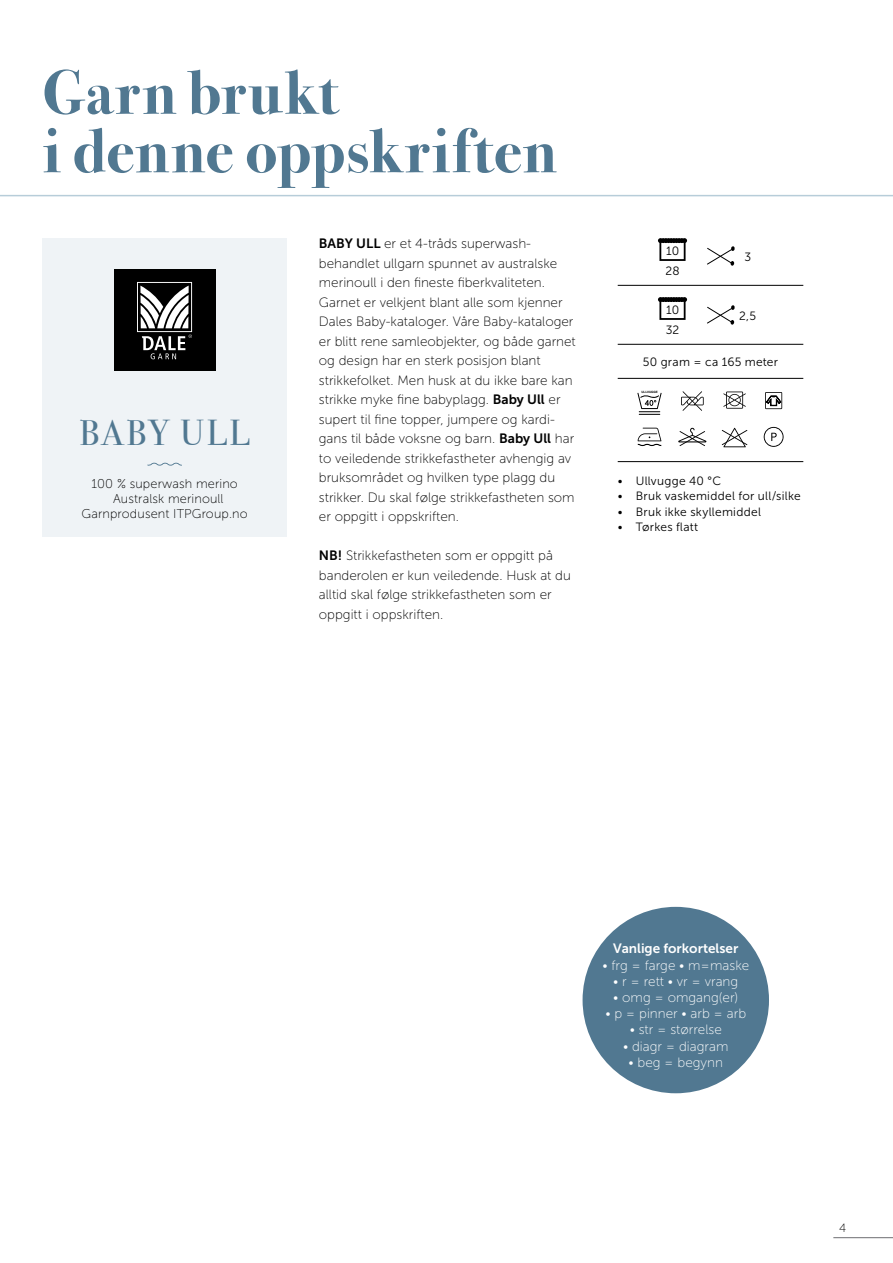
<style>
.page{position:relative;width:893px;height:1263px;background:#fff}
.page>*{position:absolute;margin:0;border:0;box-sizing:border-box;transform-origin:0 0}
.t1{font:700 63px "Bodoni Svty Two ITCTT";letter-spacing:.02em;color:#517891}
.INNHOLD_-_Midtstilt{font:36px "Bodoni Svty Two ITCTT";letter-spacing:.07em;color:#517891}
.t2{font:13.5px/19.5px "Museo Sans 100";color:#000}
.t3{font:13.5px "Museo Sans 100";color:#fff}
.t4{font:13.5px "Museo Sans 700";color:#fff}
.t5{font:12.75px "Museo Sans 100";letter-spacing:.01em;color:#000}
.INNHOLD{font:12px "Museo Sans 300";letter-spacing:.025em;color:#000}
.INNHOLD_-_Midtstilt-2{font:12px "Museo Sans 300";letter-spacing:.015em;color:#000}
.t6{font:12px "Museo Sans 100";color:#000}
.t7{font:700 3px "Arial";color:#000}
.s1{font-family:"Museo Sans 700"}
</style>
<div class="page">
<hr style="left:833px;top:1237px;width:60px;height:1px;background:#6d6e71">
<hr style="left:0;top:195px;width:893px;height:1px;background:#b7cdd9">
<div style="left:583px;top:907px;width:186px;height:186px;background:#517891;border-radius:50%"></div>
<div style="left:43px;top:238px;width:244px;height:299px;background:#eff3f6"></div>
<div style="left:114px;top:269px;width:102px;height:102px;background:#000"></div>
<svg style="left:137px;top:282px;width:55px;height:77px"></svg>
<svg style="left:147px;top:462px;width:35px;height:4px"></svg>
<svg style="left:707px;top:246px;width:28px;height:20px"></svg>
<svg style="left:707px;top:305px;width:28px;height:20px"></svg>
<svg style="left:658px;top:238px;width:29px;height:23px"></svg>
<svg style="left:658px;top:297px;width:29px;height:23px"></svg>
<hr style="left:618px;top:285px;width:185px;height:1px;background:#000">
<hr style="left:618px;top:344px;width:185px;height:1px;background:#000">
<hr style="left:618px;top:378px;width:185px;height:1px;background:#000">
<hr style="left:618px;top:461px;width:185px;height:1px;background:#000">
<svg style="left:764px;top:427px;width:20px;height:20px"></svg>
<svg style="left:638px;top:428px;width:23px;height:18px"></svg>
<svg style="left:723px;top:391px;width:23px;height:18px"></svg>
<svg style="left:722px;top:428px;width:25px;height:19px"></svg>
<svg style="left:681px;top:391px;width:23px;height:20px"></svg>
<svg style="left:678px;top:428px;width:28px;height:18px"></svg>
<svg style="left:765px;top:392px;width:17px;height:17px"></svg>
<svg style="left:637px;top:393px;width:25px;height:22px"></svg>
<p class="t1" style="left:43px;top:40px;width:297px">Garn brukt</p>
<p class="t1" style="left:43px;top:99px;width:516px">i denne oppskriften</p>
<p class="INNHOLD_-_Midtstilt" style="left:79px;top:403px;width:172px">BABY ULL</p>
<p class="t5" style="left:91px;top:477px;width:148px">100 % superwash merino</p>
<p class="t5" style="left:113px;top:492px;width:112px">Australsk merinoull</p>
<p class="t5" style="left:82px;top:507px;width:168px">Garnprodusent ITPGroup.no</p>
<p class="t2" style="left:319px;top:234px;width:240px"><span class="s1">BABY ULL</span> er et 4-tråds superwash&shy;behandlet ullgarn spunnet av australske merinoull i den fineste fiberkvaliteten.</p>
<p class="t2" style="left:319px;top:293px;width:258px">Garnet er velkjent blant alle som kjenner Dales Baby-kataloger. Våre Baby-kataloger er blitt rene samleobjekter, og både garnet og design har en sterk posisjon blant strikkefolket. Men husk at du ikke bare kan strikke myke fine babyplagg. <span class="s1">Baby Ull</span> er supert til fine topper, jumpere og kardi&shy;gans til både voksne og barn. <span class="s1">Baby Ull</span> har to veiledende strikkefastheter avhengig av bruksområdet og hvilken type plagg du strikker. Du skal følge strikkefastheten som er oppgitt i oppskriften.</p>
<p class="t2" style="left:319px;top:546px;width:253px"><span class="s1">NB!</span> Strikkefastheten som er oppgitt på banderolen er kun veiledende. Husk at du alltid skal følge strikkefastheten som er oppgitt i oppskriften.</p>
<p class="INNHOLD_-_Midtstilt-2" style="left:666px;top:244px;width:15px">10</p>
<p class="INNHOLD_-_Midtstilt-2" style="left:665px;top:264px;width:16px">28</p>
<p class="INNHOLD_-_Midtstilt-2" style="left:666px;top:303px;width:15px">10</p>
<p class="INNHOLD_-_Midtstilt-2" style="left:666px;top:323px;width:15px">32</p>
<p class="INNHOLD_-_Midtstilt-2" style="left:744px;top:250px;width:8px">3</p>
<p class="INNHOLD_-_Midtstilt-2" style="left:739px;top:309px;width:19px">2,5</p>
<p class="INNHOLD_-_Midtstilt-2" style="left:643px;top:355px;width:137px">50 gram = ca 165 meter</p>
<p class="t7" style="left:641px;top:390px;width:18px">ULLVUGGE</p>
<p class="INNHOLD" style="left:618px;top:474px;width:105px">• Ullvugge 40 °C</p>
<p class="INNHOLD" style="left:618px;top:490px;width:184px">• Bruk vaskemiddel for ull/silke</p>
<p class="INNHOLD" style="left:618px;top:505px;width:145px">• Bruk ikke skyllemiddel</p>
<p class="INNHOLD" style="left:618px;top:520px;width:82px">• Tørkes flatt</p>
<p class="t4" style="left:613px;top:941px;width:127px">Vanlige forkortelser</p>
<p class="t3" style="left:602px;top:958px;width:148px">• frg = farge • m=maske</p>
<p class="t3" style="left:613px;top:974px;width:126px">• r = rett • vr = vrang</p>
<p class="t3" style="left:613px;top:990px;width:127px">• omg = omgang(er)</p>
<p class="t3" style="left:605px;top:1006px;width:142px">• p = pinner • arb = arb</p>
<p class="t3" style="left:630px;top:1022px;width:94px">• str = størrelse</p>
<p class="t3" style="left:623px;top:1039px;width:107px">• diagr = diagram</p>
<p class="t3" style="left:629px;top:1055px;width:96px">• beg = begynn</p>
<p class="t6" style="left:839px;top:1221px;width:9px">4</p>
</div>
